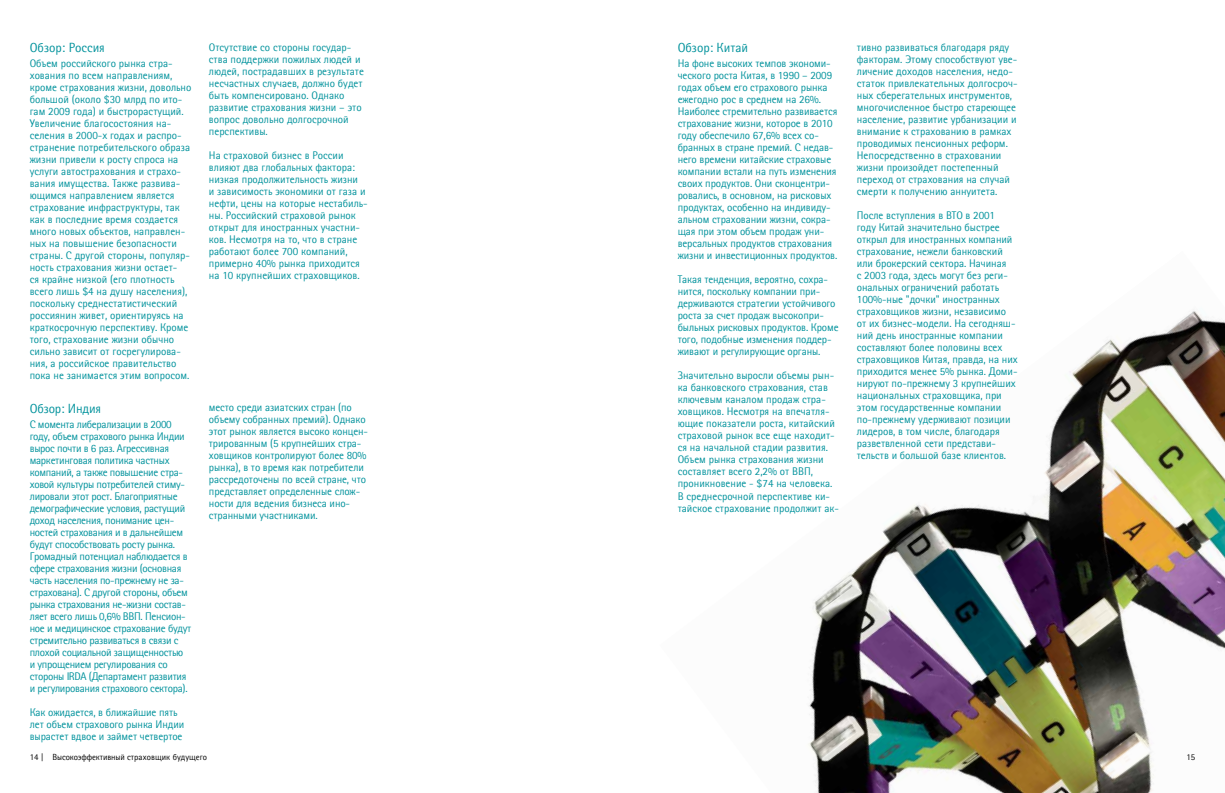
<style>
.page{position:relative;width:1225px;height:793px;background:#fff}
.page>*{position:absolute;margin:0;border:0;box-sizing:border-box;transform-origin:0 0}
.t1{font:12px "Rotis Sans Serif Cyr";color:#00929c}
.t2{font:10px/12px "Rotis Sans Serif Cyr";letter-spacing:-.005em;color:#00929c}
.t3{font:10px/12px "Rotis Sans Serif Cyr";letter-spacing:-.03em;color:#00929c}
.t4{font:8px "Rotis Sans Serif Cyr";letter-spacing:-.01em;color:#000}
</style>
<div class="page">
<img style="left:808px;top:311px;width:417px;height:481px">
<p class="t1" style="left:30px;top:40px;width:77px">Обзор: Россия</p>
<p class="t2" style="left:30px;top:57px;width:163px">Объем российского рынка стра&shy;хования по всем направлениям, кроме страхования жизни, довольно большой (около $30 млрд по ито&shy;гам 2009 года) и быстрорастущий.<br>Увеличение благосостояния на&shy;селения в 2000-х годах и распро&shy;странение потребительского образа жизни привели к росту спроса на услуги автострахования и страхо&shy;вания имущества. Также развива&shy;ющимся направлением является страхование инфраструктуры, так как в последние время создается много новых объектов, направлен&shy;ных на повышение безопасности страны. С другой стороны, популяр&shy;ность страхования жизни остает-<br>ся крайне низкой (его плотность всего лишь $4 на душу населения), поскольку среднестатистический россиянин живет, ориентируясь на краткосрочную перспективу. Кроме того, страхование жизни обычно сильно зависит от госрегулирова&shy;ния, а российское правительство пока не занимается этим вопросом.</p>
<p class="t1" style="left:30px;top:400px;width:73px">Обзор: Индия</p>
<p class="t3" style="left:30px;top:418px;width:163px">С момента либерализации в 2000 году, объем страхового рынка Индии вырос почти в 6 раз. Агрессивная маркетинговая политика частных компаний, а также повышение стра&shy;ховой культуры потребителей стиму&shy;лировали этот рост. Благоприятные демографические условия, растущий доход населения, понимание цен&shy;ностей страхования и в дальнейшем будут способствовать росту рынка.<br>Громадный потенциал наблюдается в сфере страхования жизни (основная часть населения по-прежнему не за&shy;страхована). С другой стороны, объем рынка страхования не-жизни состав&shy;ляет всего лишь 0,6% ВВП. Пенсион&shy;ное и медицинское страхование будут стремительно развиваться в связи с плохой социальной защищенностью<br>и упрощением регулирования со стороны IRDA (Департамент развития и регулирования страхового сектора).</p>
<p class="t2" style="left:30px;top:706px;width:156px">Как ожидается, в ближайшие пять лет объем страхового рынка Индии вырастет вдвое и займет четвертое</p>
<p class="t2" style="left:209px;top:41px;width:157px">Отсутствие со стороны государ&shy;ства поддержки пожилых людей и людей, пострадавших в результате несчастных случаев, должно будет быть компенсировано. Однако развитие страхования жизни – это вопрос довольно долгосрочной перспективы.</p>
<p class="t2" style="left:209px;top:149px;width:160px">На страховой бизнес в России влияют два глобальных фактора: низкая продолжительность жизни<br>и зависимость экономики от газа и нефти, цены на которые нестабиль&shy;ны. Российский страховой рынок открыт для иностранных участни&shy;ков. Несмотря на то, что в стране работают более 700 компаний, примерно 40% рынка приходится на 10 крупнейших страховщиков.</p>
<p class="t2" style="left:209px;top:401px;width:161px">место среди азиатских стран (по объему собранных премий). Однако этот рынок является высоко концен&shy;трированным (5 крупнейших стра&shy;ховщиков контролируют более 80% рынка), в то время как потребители рассредоточены по всей стране, что представляет определенные слож&shy;ности для ведения бизнеса ино&shy;странными участниками.</p>
<p class="t1" style="left:677px;top:40px;width:72px">Обзор: Китай</p>
<p class="t2" style="left:677px;top:57px;width:161px">На фоне высоких темпов экономи&shy;ческого роста Китая, в 1990 – 2009 годах объем его страхового рынка ежегодно рос в среднем на 26%.<br>Наиболее стремительно развивается страхование жизни, которое в 2010 году обеспечило 67,6% всех со&shy;бранных в стране премий. С недав&shy;него времени китайские страховые компании встали на путь изменения своих продуктов. Они сконцентри&shy;ровались, в основном, на рисковых продуктах, особенно на индивиду&shy;альном страховании жизни, сокра&shy;щая при этом объем продаж уни&shy;версальных продуктов страхования жизни и инвестиционных продуктов.</p>
<p class="t2" style="left:677px;top:273px;width:162px">Такая тенденция, вероятно, сохра&shy;нится, поскольку компании при&shy;держиваются стратегии устойчивого роста за счет продаж высокопри&shy;быльных рисковых продуктов. Кроме того, подобные изменения поддер&shy;живают и регулирующие органы.</p>
<p class="t2" style="left:677px;top:369px;width:163px">Значительно выросли объемы рын&shy;ка банковского страхования, став ключевым каналом продаж стра&shy;ховщиков. Несмотря на впечатля&shy;ющие показатели роста, китайский страховой рынок все еще находит&shy;ся на начальной стадии развития.<br>Объем рынка страхования жизни составляет всего 2,2% от ВВП, проникновение - $74 на человека.<br>В среднесрочной перспективе ки&shy;тайское страхование продолжит ак-</p>
<p class="t2" style="left:857px;top:41px;width:162px">тивно развиваться благодаря ряду факторам. Этому способствуют уве&shy;личение доходов населения, недо&shy;статок привлекательных долгосроч&shy;ных сберегательных инструментов, многочисленное быстро стареющее население, развитие урбанизации и внимание к страхованию в рамках проводимых пенсионных реформ.<br>Непосредственно в страховании жизни произойдет постепенный переход от страхования на случай смерти к получению аннуитета.</p>
<p class="t2" style="left:857px;top:209px;width:162px">После вступления в ВТО в 2001<br>году Китай значительно быстрее открыл для иностранных компаний страхование, нежели банковский или брокерский сектора. Начиная<br>с 2003 года, здесь могут без реги&shy;ональных ограничений работать<br>100%-ные "дочки" иностранных страховщиков жизни, независимо от их бизнес-модели. На сегодняш&shy;ний день иностранные компании составляют более половины всех страховщиков Китая, правда, на них приходится менее 5% рынка. Доми&shy;нируют по-прежнему 3 крупнейших национальных страховщика, при этом государственные компании по-прежнему удерживают позиции лидеров, в том числе, благодаря разветвленной сети представи&shy;тельств и большой базе клиентов.</p>
<p class="t4" style="left:30px;top:752px;width:179px">14 | Высокоэффективный страховщик будущего</p>
<p class="t4" style="left:1186px;top:752px;width:10px">15</p>
</div>
